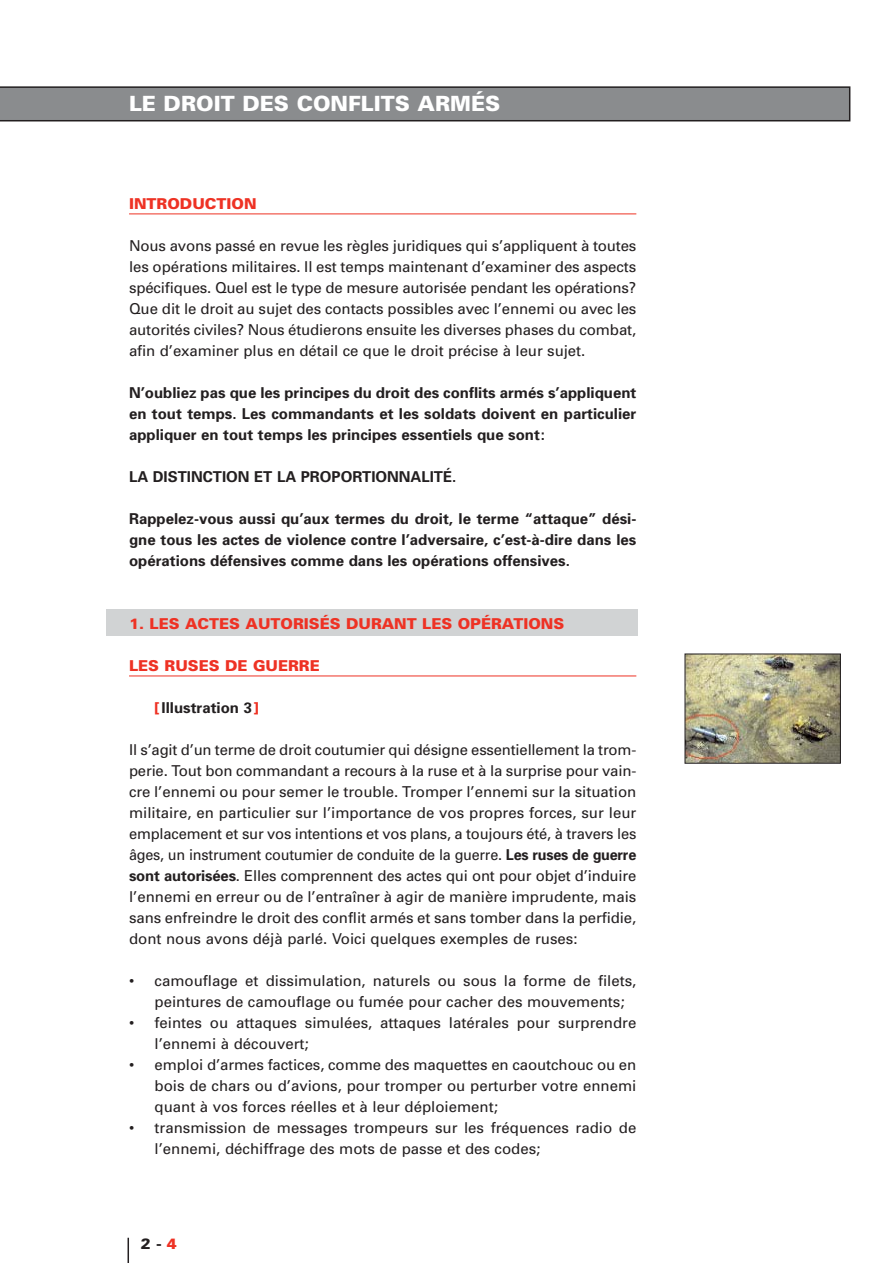
<style>
.page{position:relative;width:893px;height:1263px;background:#fff}
.page>*{position:absolute;margin:0;border:0;box-sizing:border-box;transform-origin:0 0}
.t1{font:900 21px "Univers";color:#fff}
.t2{font:15px/21px "Univers";color:#231f20;text-align:justify}
.t3{font:700 15px/21px "Univers";color:#231f20;text-align:justify}
.t4{font:900 15px "Univers";color:#ee3224}
.t5{font:900 15px "Univers";color:#231f20}
.s1{font-weight:900;color:#ee3224}
.s2{font-weight:700}
.s3{color:#ee3224}
</style>
<div class="page">
<div style="left:106px;top:610px;width:532px;height:26px;background:#d1d3d4"></div>
<hr style="left:129px;top:214px;width:507px;height:1px;background:#ee3224">
<hr style="left:129px;top:676px;width:507px;height:1px;background:#ee3224">
<svg style="left:0;top:86px;width:850px;height:35px;background:#838587"></svg>
<svg style="left:128px;top:1238px;width:1px;height:25px"></svg>
<img style="left:687px;top:656px;width:152px;height:106px">
<div style="left:685px;top:654px;width:156px;height:110px;border:1px solid #231f20"></div>
<h1 class="t1" style="left:129px;top:96px;width:373px">LE DROIT DES CONFLITS ARMÉS</h1>
<p class="t4" style="left:129px;top:198px;width:129px">INTRODUCTION</p>
<p class="t2" style="left:129px;top:237px;width:509px">Nous avons passé en revue les règles juridiques qui s’appliquent à toutes les opérations militaires. Il est temps maintenant d’examiner des aspects spécifiques. Quel est le type de mesure autorisée pendant les opérations?<br>Que dit le droit au sujet des contacts possibles avec l’ennemi ou avec les autorités civiles? Nous étudierons ensuite les diverses phases du combat, afin d’examiner plus en détail ce que le droit précise à leur sujet.</p>
<p class="t3" style="left:129px;top:384px;width:509px">N’oubliez pas que les principes du droit des conflits armés s’appliquent en tout temps. Les commandants et les soldats doivent en particulier appliquer en tout temps les principes essentiels que sont:</p>
<p class="t3" style="left:129px;top:468px;width:329px">LA DISTINCTION ET LA PROPORTIONNALITÉ.</p>
<p class="t3" style="left:129px;top:510px;width:509px">Rappelez-vous aussi qu’aux termes du droit, le terme “attaque” dési&shy;gne tous les actes de violence contre l’adversaire, c’est-à-dire dans les opérations défensives comme dans les opérations offensives.</p>
<p class="t4" style="left:129px;top:618px;width:437px">1. LES ACTES AUTORISÉS DURANT LES OPÉRATIONS</p>
<p class="t4" style="left:129px;top:660px;width:192px">LES RUSES DE GUERRE</p>
<p class="t3" style="left:155px;top:699px;width:106px"><span class="s1">[</span>Illustration 3<span class="s1">]</span></p>
<p class="t2" style="left:129px;top:741px;width:509px">Il s’agit d’un terme de droit coutumier qui désigne essentiellement la trom&shy;perie. Tout bon commandant a recours à la ruse et à la surprise pour vain&shy;cre l’ennemi ou pour semer le trouble. Tromper l’ennemi sur la situation militaire, en particulier sur l’importance de vos propres forces, sur leur emplacement et sur vos intentions et vos plans, a toujours été, à travers les âges, un instrument coutumier de conduite de la guerre. <span class="s2">Les ruses de guerre sont autorisées</span>. Elles comprennent des actes qui ont pour objet d’induire l’ennemi en erreur ou de l’entraîner à agir de manière imprudente, mais sans enfreindre le droit des conflit armés et sans tomber dans la perfidie, dont nous avons déjà parlé. Voici quelques exemples de ruses:</p>
<p class="t2" style="left:155px;top:972px;width:483px;text-indent:-26px">• camouflage et dissimulation, naturels ou sous la forme de filets, peintures de camouflage ou fumée pour cacher des mouvements;</p>
<p class="t2" style="left:155px;top:1014px;width:483px;text-indent:-26px">• feintes ou attaques simulées, attaques latérales pour surprendre l’ennemi à découvert;</p>
<p class="t2" style="left:155px;top:1056px;width:483px;text-indent:-26px">• emploi d’armes factices, comme des maquettes en caoutchouc ou en bois de chars ou d’avions, pour tromper ou perturber votre ennemi quant à vos forces réelles et à leur déploiement;</p>
<p class="t2" style="left:155px;top:1119px;width:483px;text-indent:-26px">• transmission de messages trompeurs sur les fréquences radio de l’ennemi, déchiffrage des mots de passe et des codes;</p>
<p class="t5" style="left:141px;top:1238px;width:37px">2 - <span class="s3">4</span></p>
</div>
